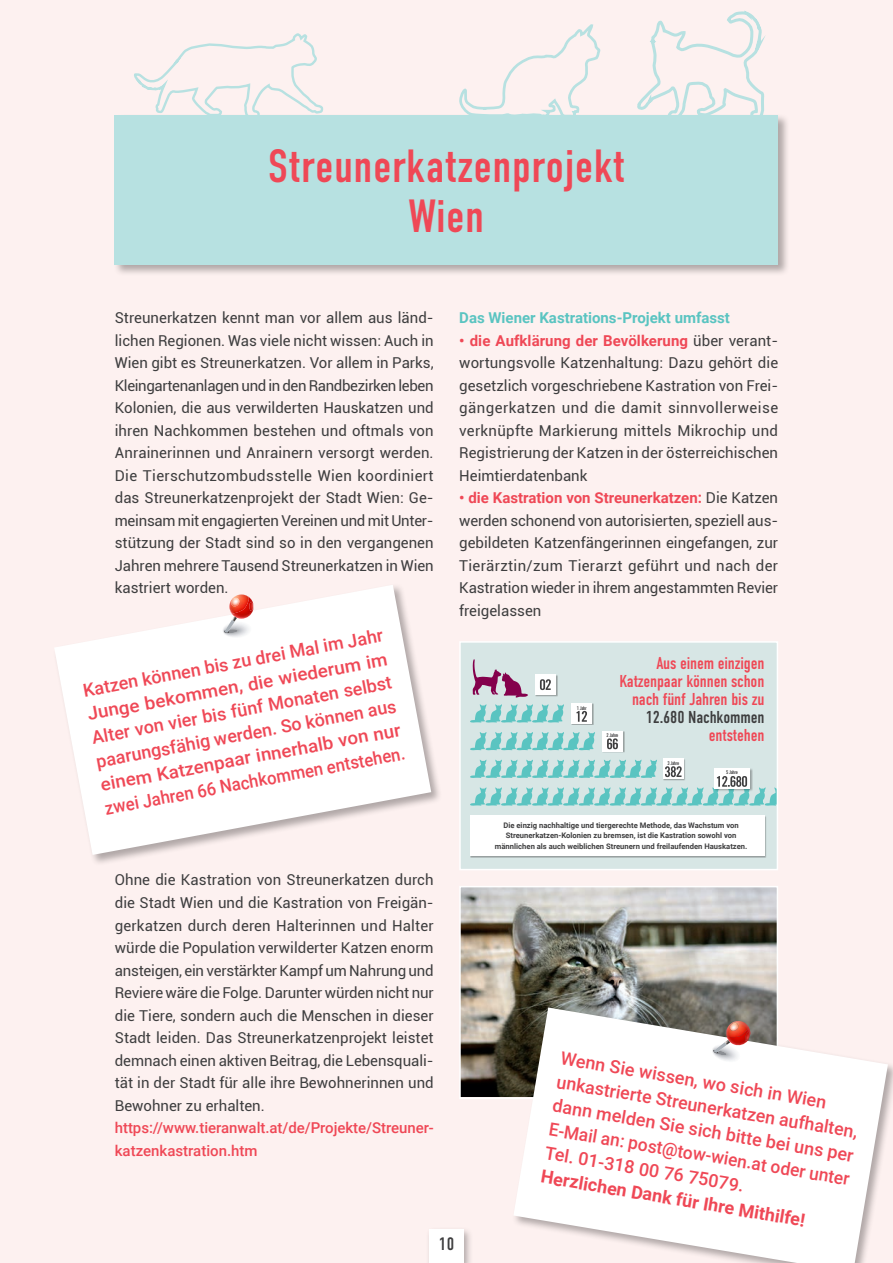
<style>
.page{position:relative;width:893px;height:1263px;background:#fdf1f0}
.page>*{position:absolute;margin:0;border:0;box-sizing:border-box;transform-origin:0 0}
.t1{font:46.5px "DIN Condensed";letter-spacing:.01em;color:#ef4856}
.Absatzformat_3{font:500 18px/24px "Roboto";color:#ef4856;text-align:justify}
.Absatzformat_3-2{font:700 18px "Roboto";color:#ef4856}
.Absatzformat_3-3{font:500 18px "Roboto";color:#ef4856;scale:1.05 1}
.t2{font:18px "DIN Condensed";color:#3e3e3f}
.t3{font:17.25px/18px "DIN Condensed";letter-spacing:-.01em;color:#ef4856;text-align:right}
.Absatzformat_2{font:15px/22.5px "Roboto";color:#3e3e3f;text-align:justify}
.Absatzformat_2-2{font:500 15px/22.5px "Roboto";letter-spacing:-.005em;color:#ef4856}
.Absatzformat_2-3{font:700 15px "Roboto";color:#5ac4c1}
.t4{font:700 7.65px/10.4px "Roboto";color:#3e3e3f;text-align:center}
.t5{font:5.4px "DIN Condensed";letter-spacing:-.05em;color:#3e3e3f}
.s1{font-weight:700;color:#ef4856}
.s2{color:#3e3e3f}
</style>
<div class="page">
<div style="left:426px;top:1226px;width:47px;height:37px;background:#231f20;opacity:.35"></div>
<div style="left:429px;top:1229px;width:34px;height:34px;background:#fff"></div>
<div style="left:113px;top:113px;width:676px;height:163px;background:#231f20;opacity:.35"></div>
<div style="left:115px;top:115px;width:663px;height:149px;background:#b7e1e1"></div>
<div style="left:53px;top:583px;width:389px;height:283px;background:#231f20;opacity:.35"></div>
<svg style="left:54px;top:585px;width:377px;height:270px;fill:#fff"></svg>
<img style="left:229px;top:594px;width:20px;height:1px">
<svg style="left:222px;top:595px;width:32px;height:44px"></svg>
<div style="left:460px;top:642px;width:317px;height:227px;background:#d7e6e5"></div>
<svg style="left:470px;top:704px;width:94px;height:19px"></svg>
<svg style="left:470px;top:732px;width:125px;height:18px"></svg>
<svg style="left:473px;top:659px;width:55px;height:38px"></svg>
<div style="left:535px;top:675px;width:23px;height:21px;background:#99a2a1"></div>
<div style="left:535px;top:675px;width:21px;height:20px;background:#fff"></div>
<svg style="left:540px;top:679px;width:11px;height:11px"></svg>
<div style="left:571px;top:703px;width:23px;height:22px;background:#231f20;opacity:.35"></div>
<div style="left:571px;top:703px;width:21px;height:20px;background:#fff"></div>
<svg style="left:576px;top:711px;width:11px;height:11px"></svg>
<div style="left:602px;top:731px;width:23px;height:22px;background:#231f20;opacity:.35"></div>
<div style="left:602px;top:731px;width:21px;height:20px;background:#fff"></div>
<svg style="left:607px;top:738px;width:11px;height:11px"></svg>
<div style="left:663px;top:759px;width:23px;height:21px;background:#ccdad9"></div>
<div style="left:663px;top:759px;width:21px;height:20px;background:#fff"></div>
<svg style="left:470px;top:760px;width:305px;height:46px"></svg>
<div style="left:470px;top:816px;width:297px;height:41px;background:#abb6b5"></div>
<div style="left:470px;top:816px;width:295px;height:40px;background:#fff"></div>
<div style="left:459px;top:641px;width:319px;height:229px;border:2px solid #fff"></div>
<img style="left:462px;top:889px;width:313px;height:207px">
<div style="left:459px;top:886px;width:319px;height:213px;border:2px solid #fff"></div>
<svg style="left:513px;top:1007px;width:375px;height:256px;fill:#fff"></svg>
<img style="left:750px;top:1021px;width:1px;height:25px">
<svg style="left:711px;top:1021px;width:39px;height:44px"></svg>
<svg style="left:635px;top:10px;width:131px;height:105px"></svg>
<svg style="left:460px;top:24px;width:141px;height:91px"></svg>
<svg style="left:132px;top:33px;width:193px;height:82px"></svg>
<p class="t1" style="left:268px;top:140px;width:359px">Streunerkatzenprojekt</p>
<p class="t1" style="left:409px;top:190px;width:77px">Wien</p>
<p class="Absatzformat_2" style="left:115px;top:306px;width:320px">Streunerkatzen kennt man vor allem aus länd&shy;lichen Regionen. Was viele nicht wissen: Auch in Wien gibt es Streunerkatzen. Vor allem in Parks, Kleingartenanlagen und in den Randbezirken leben Kolonien, die aus verwilderten Hauskatzen und ihren Nachkommen bestehen und oftmals von Anrainerinnen und Anrainern versorgt werden.<br>Die Tierschutzombudsstelle Wien koordiniert das Streunerkatzenprojekt der Stadt Wien: Ge&shy;meinsam mit engagierten Vereinen und mit Unter&shy;stützung der Stadt sind so in den vergangenen Jahren mehrere Tausend Streunerkatzen in Wien kastriert worden.</p>
<p class="Absatzformat_2-3" style="left:459px;top:307px;width:272px">Das Wiener Kastrations-Projekt umfasst</p>
<p class="Absatzformat_2" style="left:459px;top:328px;width:320px"><span class="s1">• die Aufklärung der Bevölkerung</span> über verant&shy;wortungsvolle Katzenhaltung: Dazu gehört die gesetzlich vorgeschriebene Kastration von Frei&shy;gängerkatzen und die damit sinnvollerweise verknüpfte Markierung mittels Mikrochip und Registrierung der Katzen in der österreichischen Heimtierdatenbank</p>
<p class="Absatzformat_2" style="left:459px;top:486px;width:320px"><span class="s1">• die Kastration von Streunerkatzen:</span> Die Katzen werden schonend von autorisierten, speziell aus&shy;gebildeten Katzenfängerinnen eingefangen, zur Tierärztin/zum Tierarzt geführt und nach der Kastration wieder in ihrem angestammten Revier freigelassen</p>
<p class="Absatzformat_3" style="left:81px;top:677px;width:306px;rotate:-10deg">Katzen können bis zu drei Mal im Jahr</p>
<p class="Absatzformat_3-3" style="left:85px;top:703px;width:292px;rotate:-11deg">Junge bekommen, die wiederum im</p>
<p class="Absatzformat_3" style="left:90px;top:724px;width:307px;rotate:-10deg">Alter von vier bis fünf Monaten selbst paarungsfähig werden. So können aus einem Katzenpaar innerhalb von nur zwei Jahren 66 Nachkommen entstehen.</p>
<p class="Absatzformat_2" style="left:115px;top:868px;width:320px">Ohne die Kastration von Streunerkatzen durch die Stadt Wien und die Kastration von Freigän&shy;gerkatzen durch deren Halterinnen und Halter würde die Population verwilderter Katzen enorm ansteigen, ein verstärkter Kampf um Nahrung und Reviere wäre die Folge. Darunter würden nicht nur die Tiere, sondern auch die Menschen in dieser Stadt leiden. Das Streunerkatzenprojekt leistet demnach einen aktiven Beitrag, die Lebensquali&shy;tät in der Stadt für alle ihre Bewohnerinnen und Bewohner zu erhalten.</p>
<p class="Absatzformat_2-2" style="left:115px;top:1116px;width:320px">https://www.tieranwalt.at/de/Projekte/Streuner&shy;katzenkastration.htm</p>
<p class="t2" style="left:439px;top:1233px;width:17px">10</p>
<p class="t5" style="left:577px;top:705px;width:12px">1 Jahr</p>
<p class="t3" style="left:619px;top:654px;width:147px">Aus einem einzigen<br>Katzenpaar können schon nach fünf Jahren bis zu<br><span class="s2">12.680 Nachkommen </span>entstehen</p>
<p class="t5" style="left:607px;top:732px;width:13px">2 Jahre</p>
<p class="t5" style="left:667px;top:760px;width:13px">3 Jahre</p>
<p class="t5" style="left:726px;top:769px;width:13px">5 Jahre</p>
<p class="t4" style="left:495px;top:820px;width:254px">Die einzig nachhaltige und tiergerechte Methode, das Wachstum von<br>Streunerkatzen-Kolonien zu bremsen, ist die Kastration sowohl von männlichen als auch weiblichen Streunern und freilaufenden Hauskatzen.</p>
<p class="Absatzformat_3" style="left:563px;top:1044px;width:271px;rotate:10deg">Wenn Sie wissen, wo sich in Wien</p>
<p class="Absatzformat_3" style="left:559px;top:1070px;width:306px;rotate:9deg">unkastrierte Streunerkatzen aufhalten,</p>
<p class="Absatzformat_3" style="left:555px;top:1091px;width:306px;rotate:10deg">dann melden Sie sich bitte bei uns per E-Mail an: post@tow-wien.at oder unter Tel. 01-318 00 76 75079.</p>
<p class="Absatzformat_3-2" style="left:544px;top:1162px;width:269px;rotate:10deg">Herzlichen Dank für Ihre Mithilfe!</p>
</div>
